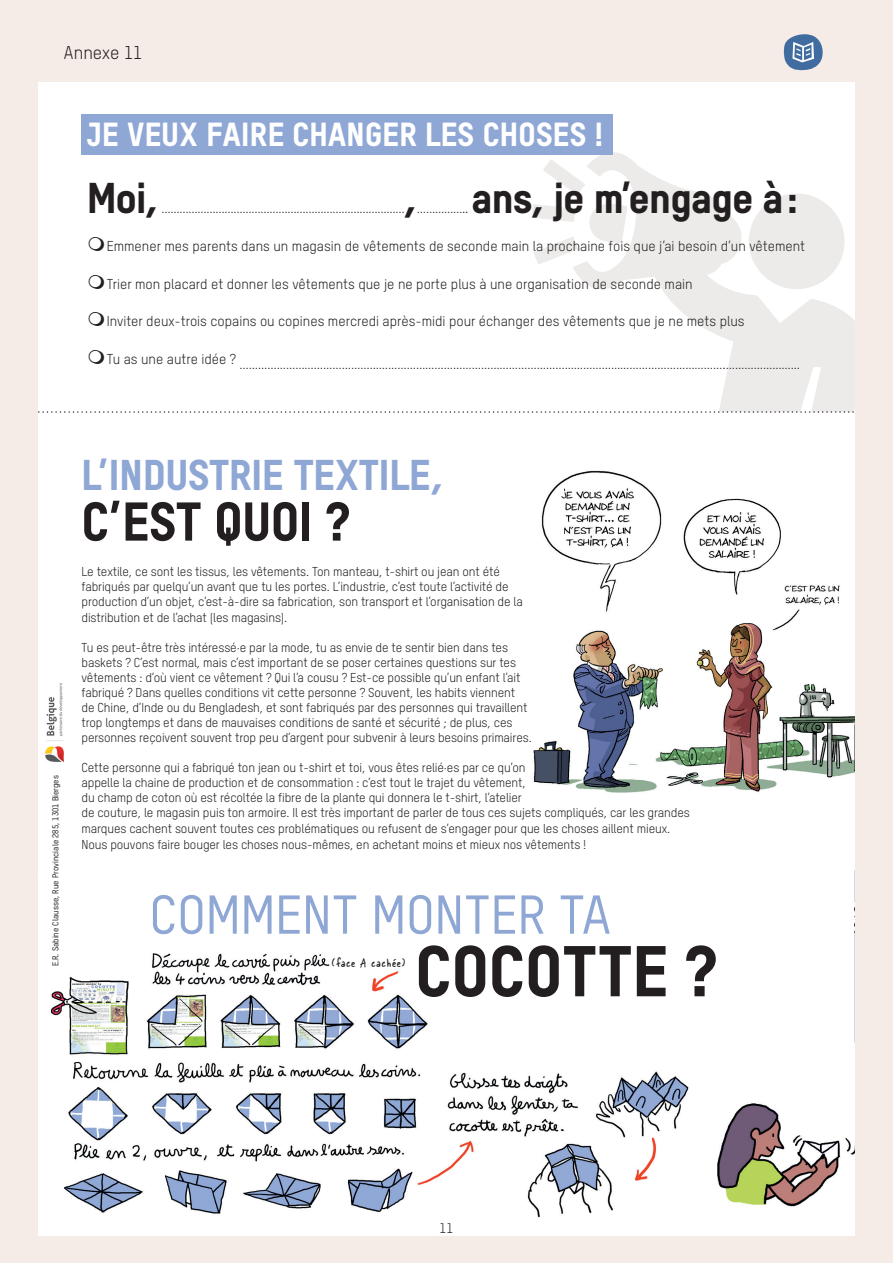
<style>
.page{position:relative;width:893px;height:1263px;background:#f5ece7}
.page>*{position:absolute;margin:0;border:0;box-sizing:border-box;transform-origin:0 0}
.t1{font:69.75px "T Star Heavy";letter-spacing:.01em;color:#231f20}
.t2{font:53.1px "T Star Pro Medium";color:#8fa7d5}
.t3{font:52.95px "T Star Pro Heavy";color:#231f20}
.t4{font:41.85px "T Star Pro Heavy";letter-spacing:-.02em;color:#231f20}
.t5{font:41.85px "T Star Pro Heavy";color:#8fa7d5}
.t6{font:32.4px "T Star Pro Heavy";letter-spacing:.01em;color:#fff}
.t7{font:18px "T Star Pro Regular";letter-spacing:-.005em;color:#231f20}
.t8{font:13.95px "T Star Pro Regular";color:#231f20}
.t9{font:13.5px "T Star Pro Regular";color:#231f20}
.t10{font:13.2px "Skippy Sharp";letter-spacing:.06em;color:#231f20}
.t11{font:12.6px/15px "T Star Pro Regular";letter-spacing:-.01em;color:#231f20}
.t12{font:8.4px "T Star Pro Medium";color:#231f20}
</style>
<div class="page">
<svg style="left:783px;top:34px;width:40px;height:37px"></svg>
<div style="left:39px;top:83px;width:815px;height:1152px;background:#fff"></div>
<svg style="left:573px;top:152px;width:281px;height:259px"></svg>
<svg style="left:531px;top:204px;width:44px;height:18px"></svg>
<svg style="left:589px;top:203px;width:39px;height:40px"></svg>
<svg style="left:543px;top:159px;width:42px;height:36px"></svg>
<svg style="left:533px;top:236px;width:45px;height:29px"></svg>
<div style="left:749px;top:193px;width:96px;height:96px;background:#ecebe9;border-radius:50%"></div>
<img style="left:50px;top:953px;width:804px;height:265px">
<div style="left:408px;top:943px;width:323px;height:55px;background:#fff"></div>
<div style="left:447px;top:998px;width:280px;height:63px;background:#fff"></div>
<div style="left:603px;top:854px;width:251px;height:211px;background:#fff"></div>
<svg style="left:39px;top:411px;width:815px;height:2px"></svg>
<img style="left:533px;top:470px;width:321px;height:323px">
<div style="left:81px;top:114px;width:532px;height:41px;background:#8fa7d5"></div>
<img style="left:46px;top:683px;width:18px;height:79px">
<h3 class="t7" style="left:64px;top:40px;width:80px">Annexe 11</h3>
<h3 class="t6" style="left:87px;top:110px;width:518px">JE VEUX FAIRE CHANGER LES CHOSES !</h3>
<h3 class="t4" style="left:87px;top:166px;width:74px">Moi,</h3>
<h3 class="t4" style="left:471px;top:166px;width:328px">ans, je m’engage à:</h3>
<p class="t8" style="left:107px;top:236px;width:700px">Emmener mes parents dans un magasin de vêtements de seconde main la prochaine fois que j’ai besoin d’un vêtement</p>
<p class="t8" style="left:107px;top:274px;width:587px">Trier mon placard et donner les vêtements que je ne porte plus à une organisation de seconde main</p>
<p class="t8" style="left:107px;top:311px;width:639px">Inviter deux-trois copains ou copines mercredi après-midi pour échanger des vêtements que je ne mets plus</p>
<p class="t8" style="left:107px;top:355px;width:695px">Tu as une autre idée ? ………………………………………………………………………………………………………………………………………….……………………</p>
<p class="t8" style="left:161px;top:199px;width:245px">………………………………………………………………………</p>
<h3 class="t4" style="left:405px;top:166px;width:15px">,</h3>
<p class="t8" style="left:417px;top:199px;width:53px">……………..</p>
<p class="t12" style="left:49px;top:966px;width:192px;rotate:-90deg">E.R. Sabine Clausse, Rue Provinciale 285, 1301 Bierges</p>
<h3 class="t5" style="left:81px;top:443px;width:364px">L’INDUSTRIE TEXTILE,</h3>
<h3 class="t3" style="left:81px;top:481px;width:269px">C’EST QUOI ?</h3>
<p class="t11" style="left:81px;top:563px;width:443px">Le textile, ce sont les tissus, les vêtements. Ton manteau, t-shirt ou jean ont été fabriqués par quelqu’un avant que tu les portes. L’industrie, c’est toute l’activité de production d’un objet, c’est-à-dire sa fabrication, son transport et l’organisation de la distribution et de l’achat (les magasins).</p>
<p class="t11" style="left:81px;top:639px;width:452px">Tu es peut-être très intéressé·e par la mode, tu as envie de te sentir bien dans tes baskets ? C’est normal, mais c’est important de se poser certaines questions sur tes vêtements : d’où vient ce vêtement ? Qui l’a cousu ? Est-ce possible qu’un enfant l’ait fabriqué ? Dans quelles conditions vit cette personne ? Souvent, les habits viennent<br>de Chine, d’Inde ou du Bengladesh, et sont fabriqués par des personnes qui travaillent trop longtemps et dans de mauvaises conditions de santé et sécurité ; de plus, ces personnes reçoivent souvent trop peu d’argent pour subvenir à leurs besoins primaires.</p>
<p class="t11" style="left:81px;top:759px;width:610px">Cette personne qui a fabriqué ton jean ou t-shirt et toi, vous êtes relié·es par ce qu’on<br>appelle la chaine de production et de consommation : c’est tout le trajet du vêtement,<br>du champ de coton où est récoltée la fibre de la plante qui donnera le t-shirt, l’atelier<br>de couture, le magasin puis ton armoire. Il est très important de parler de tous ces sujets compliqués, car les grandes marques cachent souvent toutes ces problématiques ou refusent de s’engager pour que les choses aillent mieux.</p>
<p class="t11" style="left:81px;top:836px;width:506px">Nous pouvons faire bouger les choses nous-mêmes, en achetant moins et mieux nos vêtements !</p>
<h2 class="t2" style="left:149px;top:877px;width:463px">COMMENT MONTER TA</h2>
<h1 class="t1" style="left:415px;top:927px;width:302px">COCOTTE ?</h1>
<p class="t10" style="left:332px;top:955px;width:75px">(face A cachée)</p>
<p class="t9" style="left:440px;top:1219px;width:15px">11</p>
</div>
